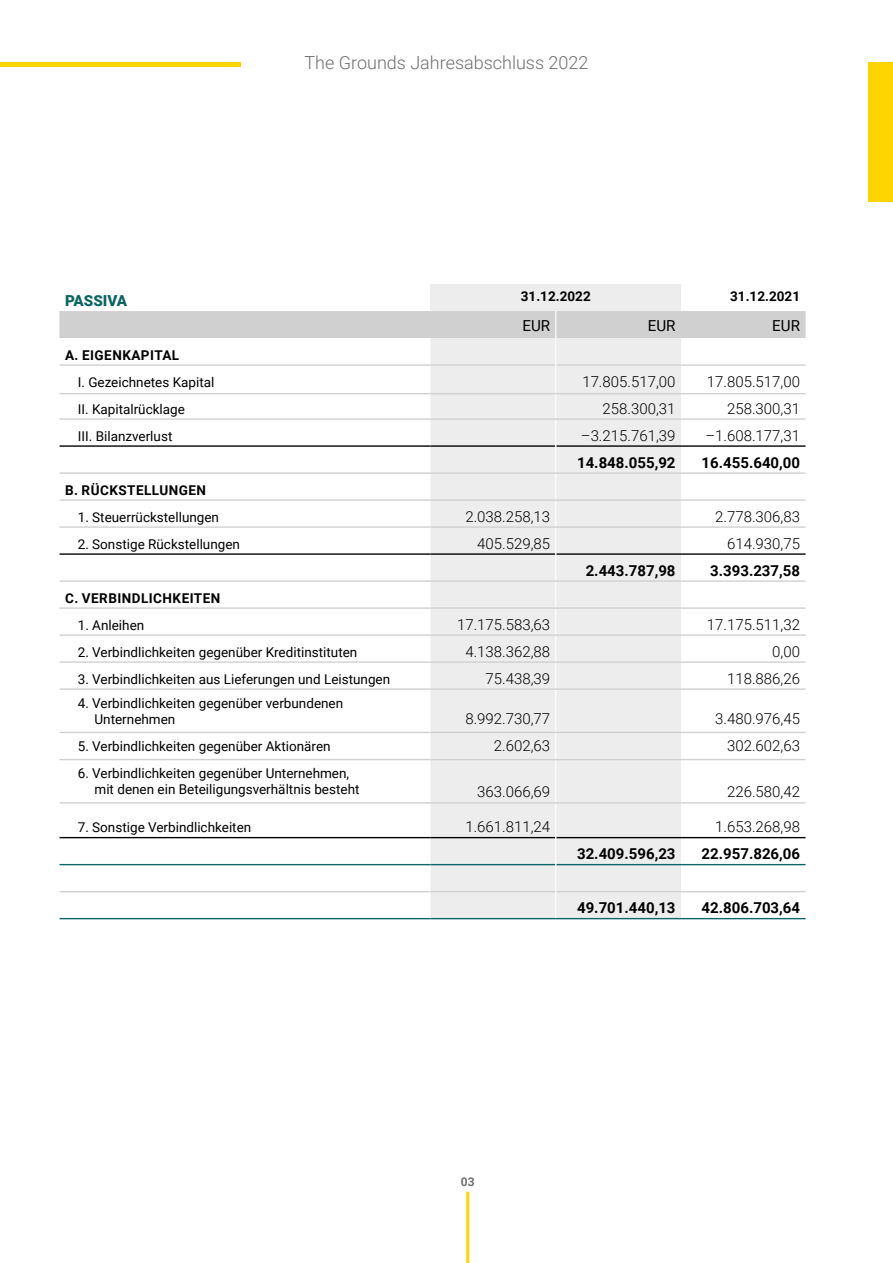
<style>
.page{position:relative;width:893px;height:1263px;background:#fff}
.page>*{position:absolute;margin:0;border:0;box-sizing:border-box;transform-origin:0 0}
.t1{font:300 18px "Roboto";color:#706f6f}
.t2{font:15.15px "Roboto";color:#000}
.t3{font:900 15.15px "Roboto";color:#0c6463}
.t4{font:300 15px "Roboto";color:#000}
.t5{font:700 15px "Roboto";color:#000}
.t6{font:13.5px/16.2px "Roboto";color:#000}
.t7{font:700 13.5px "Roboto";letter-spacing:.035em;color:#000}
.t8{font:700 12px "Roboto";color:#706f6f}
</style>
<div class="page">
<hr style="left:466px;top:1192px;width:3px;height:71px;background:#ffd500">
<hr style="left:0;top:63px;width:241px;height:4px;background:#ffd500">
<div style="left:868px;top:63px;width:25px;height:139px;background:#ffd500"></div>
<div style="left:431px;top:285px;width:250px;height:26px;background:#ededed"></div>
<svg style="left:60px;top:311px;width:745px;height:608px"></svg>
<hr style="left:60px;top:393px;width:371px;height:1px;background:#d0d0d0">
<hr style="left:431px;top:393px;width:125px;height:1px;background:#d0d0d0">
<hr style="left:556px;top:393px;width:125px;height:1px;background:#d0d0d0">
<hr style="left:681px;top:393px;width:124px;height:1px;background:#d0d0d0">
<hr style="left:60px;top:418px;width:371px;height:2px;background:#d0d0d0">
<hr style="left:431px;top:418px;width:125px;height:2px;background:#d0d0d0">
<hr style="left:556px;top:418px;width:125px;height:2px;background:#d0d0d0">
<hr style="left:681px;top:418px;width:124px;height:2px;background:#d0d0d0">
<hr style="left:60px;top:472px;width:371px;height:2px;background:#d0d0d0">
<hr style="left:60px;top:499px;width:371px;height:2px;background:#d0d0d0">
<hr style="left:60px;top:526px;width:371px;height:2px;background:#d0d0d0">
<hr style="left:60px;top:580px;width:371px;height:2px;background:#d0d0d0">
<hr style="left:60px;top:607px;width:371px;height:2px;background:#d0d0d0">
<hr style="left:60px;top:634px;width:371px;height:2px;background:#d0d0d0">
<hr style="left:431px;top:472px;width:125px;height:2px;background:#d0d0d0">
<hr style="left:556px;top:472px;width:125px;height:2px;background:#d0d0d0">
<hr style="left:431px;top:499px;width:125px;height:2px;background:#d0d0d0">
<hr style="left:556px;top:499px;width:125px;height:2px;background:#d0d0d0">
<hr style="left:431px;top:526px;width:125px;height:2px;background:#d0d0d0">
<hr style="left:556px;top:526px;width:125px;height:2px;background:#d0d0d0">
<hr style="left:431px;top:580px;width:125px;height:2px;background:#d0d0d0">
<hr style="left:556px;top:580px;width:125px;height:2px;background:#d0d0d0">
<hr style="left:431px;top:607px;width:125px;height:2px;background:#d0d0d0">
<hr style="left:556px;top:607px;width:125px;height:2px;background:#d0d0d0">
<hr style="left:431px;top:634px;width:125px;height:2px;background:#d0d0d0">
<hr style="left:556px;top:634px;width:125px;height:2px;background:#d0d0d0">
<hr style="left:681px;top:472px;width:124px;height:2px;background:#d0d0d0">
<hr style="left:681px;top:499px;width:124px;height:2px;background:#d0d0d0">
<hr style="left:681px;top:526px;width:124px;height:2px;background:#d0d0d0">
<hr style="left:681px;top:580px;width:124px;height:2px;background:#d0d0d0">
<hr style="left:681px;top:607px;width:124px;height:2px;background:#d0d0d0">
<hr style="left:681px;top:634px;width:124px;height:2px;background:#d0d0d0">
<hr style="left:60px;top:661px;width:371px;height:2px;background:#d0d0d0">
<hr style="left:431px;top:661px;width:125px;height:2px;background:#d0d0d0">
<hr style="left:556px;top:661px;width:125px;height:2px;background:#d0d0d0">
<hr style="left:681px;top:661px;width:124px;height:2px;background:#d0d0d0">
<hr style="left:60px;top:688px;width:371px;height:2px;background:#d0d0d0">
<hr style="left:60px;top:732px;width:371px;height:1px;background:#d0d0d0">
<hr style="left:60px;top:759px;width:371px;height:1px;background:#d0d0d0">
<hr style="left:60px;top:802px;width:371px;height:2px;background:#d0d0d0">
<hr style="left:431px;top:688px;width:125px;height:2px;background:#d0d0d0">
<hr style="left:556px;top:688px;width:125px;height:2px;background:#d0d0d0">
<hr style="left:431px;top:732px;width:125px;height:1px;background:#d0d0d0">
<hr style="left:556px;top:732px;width:125px;height:1px;background:#d0d0d0">
<hr style="left:431px;top:759px;width:125px;height:1px;background:#d0d0d0">
<hr style="left:556px;top:759px;width:125px;height:1px;background:#d0d0d0">
<hr style="left:681px;top:688px;width:124px;height:2px;background:#d0d0d0">
<hr style="left:681px;top:732px;width:124px;height:1px;background:#d0d0d0">
<hr style="left:681px;top:759px;width:124px;height:1px;background:#d0d0d0">
<hr style="left:431px;top:802px;width:125px;height:2px;background:#d0d0d0">
<hr style="left:556px;top:802px;width:125px;height:2px;background:#d0d0d0">
<hr style="left:681px;top:802px;width:124px;height:2px;background:#d0d0d0">
<h1 class="t1" style="left:305px;top:50px;width:285px">The Grounds Jahresabschluss 2022</h1>
<p class="t3" style="left:65px;top:290px;width:64px">PASSIVA</p>
<p class="t7" style="left:521px;top:286px;width:71px">31.12.2022</p>
<p class="t7" style="left:730px;top:286px;width:71px">31.12.2021</p>
<p class="t2" style="left:522px;top:315px;width:29px">EUR</p>
<p class="t2" style="left:648px;top:315px;width:29px">EUR</p>
<p class="t2" style="left:772px;top:315px;width:29px">EUR</p>
<p class="t7" style="left:65px;top:345px;width:115px">A. EIGENKAPITAL</p>
<p class="t6" style="left:78px;top:373px;width:138px">I. Gezeichnetes Kapital</p>
<p class="t4" style="left:582px;top:371px;width:95px">17.805.517,00</p>
<p class="t4" style="left:707px;top:371px;width:95px">17.805.517,00</p>
<p class="t6" style="left:78px;top:400px;width:109px">II. Kapitalrücklage</p>
<p class="t4" style="left:603px;top:398px;width:74px">258.300,31</p>
<p class="t4" style="left:727px;top:398px;width:74px">258.300,31</p>
<p class="t6" style="left:78px;top:427px;width:96px">III. Bilanzverlust</p>
<p class="t4" style="left:581px;top:425px;width:96px">–3.215.761,39</p>
<p class="t4" style="left:705px;top:425px;width:96px">–1.608.177,31</p>
<p class="t5" style="left:577px;top:452px;width:100px">14.848.055,92</p>
<p class="t5" style="left:702px;top:452px;width:100px">16.455.640,00</p>
<p class="t7" style="left:65px;top:480px;width:142px">B. RÜCKSTELLUNGEN</p>
<p class="t6" style="left:78px;top:508px;width:143px">1. Steuerrückstellungen</p>
<p class="t4" style="left:465px;top:506px;width:86px">2.038.258,13</p>
<p class="t4" style="left:715px;top:506px;width:86px">2.778.306,83</p>
<p class="t6" style="left:78px;top:535px;width:164px">2. Sonstige Rückstellungen</p>
<p class="t4" style="left:477px;top:533px;width:74px">405.529,85</p>
<p class="t4" style="left:727px;top:533px;width:74px">614.930,75</p>
<p class="t5" style="left:586px;top:560px;width:91px">2.443.787,98</p>
<p class="t5" style="left:710px;top:560px;width:91px">3.393.237,58</p>
<p class="t7" style="left:65px;top:588px;width:157px">C. VERBINDLICHKEITEN</p>
<p class="t6" style="left:78px;top:616px;width:68px">1. Anleihen</p>
<p class="t4" style="left:457px;top:614px;width:95px">17.175.583,63</p>
<p class="t4" style="left:707px;top:614px;width:95px">17.175.511,32</p>
<p class="t6" style="left:78px;top:643px;width:281px">2. Verbindlichkeiten gegenüber Kreditinstituten</p>
<p class="t4" style="left:465px;top:641px;width:86px">4.138.362,88</p>
<p class="t4" style="left:772px;top:641px;width:29px">0,00</p>
<p class="t6" style="left:78px;top:670px;width:314px">3. Verbindlichkeiten aus Lieferungen und Leistungen</p>
<p class="t4" style="left:486px;top:668px;width:66px">75.438,39</p>
<p class="t4" style="left:727px;top:668px;width:74px">118.886,26</p>
<p class="t6" style="left:95px;top:694px;width:250px;text-indent:-17px">4. Verbindlichkeiten gegenüber verbundenen<br>Unternehmen</p>
<p class="t4" style="left:465px;top:708px;width:86px">8.992.730,77</p>
<p class="t4" style="left:715px;top:708px;width:86px">3.480.976,45</p>
<p class="t6" style="left:78px;top:738px;width:254px">5. Verbindlichkeiten gegenüber Aktionären</p>
<p class="t4" style="left:494px;top:735px;width:58px">2.602,63</p>
<p class="t4" style="left:727px;top:735px;width:74px">302.602,63</p>
<p class="t6" style="left:95px;top:765px;width:266px;text-indent:-17px">6. Verbindlichkeiten gegenüber Unternehmen, mit denen ein Beteiligungsverhältnis besteht</p>
<p class="t4" style="left:477px;top:781px;width:74px">363.066,69</p>
<p class="t4" style="left:727px;top:781px;width:74px">226.580,42</p>
<p class="t6" style="left:78px;top:819px;width:175px">7. Sonstige Verbindlichkeiten</p>
<p class="t4" style="left:465px;top:816px;width:86px">1.661.811,24</p>
<p class="t4" style="left:715px;top:816px;width:86px">1.653.268,98</p>
<p class="t5" style="left:577px;top:843px;width:100px">32.409.596,23</p>
<p class="t5" style="left:702px;top:843px;width:100px">22.957.826,06</p>
<p class="t5" style="left:577px;top:897px;width:100px">49.701.440,13</p>
<p class="t5" style="left:702px;top:897px;width:100px">42.806.703,64</p>
<p class="t8" style="left:461px;top:1173px;width:15px">03</p>
</div>
